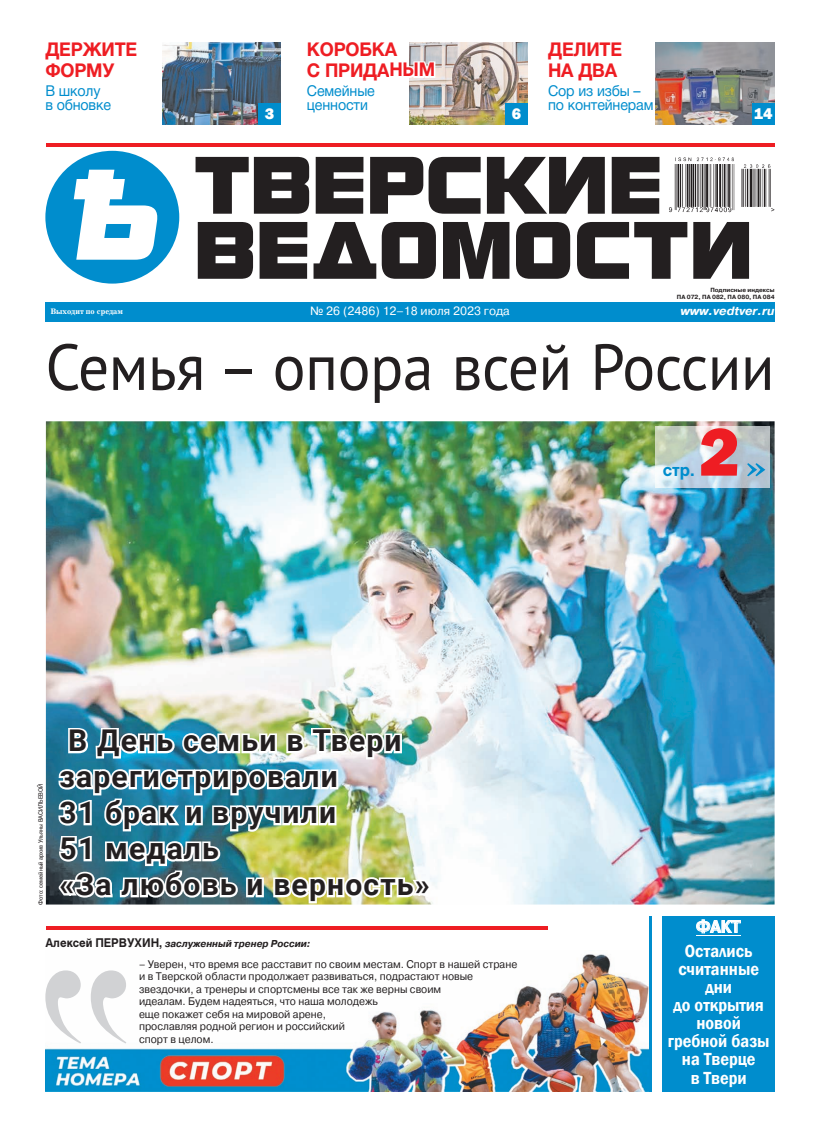
<style>
.page{position:relative;width:820px;height:1134px;background:#fff}
.page>*{position:absolute;margin:0;border:0;box-sizing:border-box;transform-origin:0 0}
.t1{font:800 70px "Franklin Gothic";color:#ee1d23}
.t2{font:65px "PT Sans";letter-spacing:-.01em;color:#231f20;scale:.95 1}
.t3{font:700 30px/36px "Roboto";letter-spacing:.04em;color:#231f20}
.t4{font:700 19px/20.4px "Helvetica Neue Cyr";letter-spacing:-.01em;color:#ee1d23;scale:.95 1}
.t5{font:600 18px/18.1px "Franklin Gothic";color:#fff;text-align:center;scale:.9 1}
.t6{font:700 17px "Pragmatica C";color:#fff;scale:.9 1}
.t7{font:700 17px "Cyrvetica";color:#008dcd}
.t8{font:800 16px "Franklin Gothic";color:#fff}
.t9{font:15px/14px "Helvetica Neue Cyr";letter-spacing:-.01em;color:#008dcd;scale:.95 1}
.t10{font:12px "Pragmatica C";color:#fff}
.t11{font:italic 700 12px "Pragmatica C";color:#fff}
.t12{font:11px/12.5px "Pragmatica C";color:#231f20;scale:.95 1}
.t13{font:italic 700 10px "Pragmatica C";color:#231f20;scale:.95 1}
.t14{font:700 8px "Excelsior Cyr";color:#fff;scale:.95 1}
.t15{font:700 6px/7px "Pragmatica C";color:#231f20;text-align:right}
.t16{font:6px "Cyrvetica";color:#231f20;scale:.95 1}
.s1{font-family:"Cyrvetica";font-style:normal;font-size:12px}
</style>
<div class="page">
<svg style="left:195px;top:157px;width:553px;height:122px;fill:#231f20"></svg>
<div style="left:45px;top:151px;width:134px;height:133px;background:#008dcd;border-radius:50%"></div>
<svg style="left:74px;top:170px;width:84px;height:90px"></svg>
<div style="left:45px;top:302px;width:729px;height:20px;background:#008dcd"></div>
<hr style="left:46px;top:144px;width:728px;height:3px;background:#ee1d23">
<img style="left:45px;top:954px;width:606px;height:138px">
<img style="left:410px;top:43px;width:117px;height:82px">
<img style="left:655px;top:43px;width:119px;height:82px">
<img style="left:162px;top:43px;width:118px;height:82px">
<img style="left:46px;top:421px;width:728px;height:483px">
<img style="left:668px;top:157px;width:106px;height:56px">
<svg style="left:45px;top:970px;width:81px;height:73px"></svg>
<hr style="left:46px;top:926px;width:501px;height:3px;background:#ee1d23">
<div style="left:662px;top:916px;width:112px;height:176px;background:#008dcd"></div>
<hr style="left:695px;top:935px;width:45px;height:1px;background:#fff">
<svg style="left:696px;top:919px;width:44px;height:14px"></svg>
<hr style="left:649px;top:916px;width:2px;height:175px;background:#008dcd">
<div style="left:751px;top:103px;width:23px;height:22px;background:#008dcd"></div>
<div style="left:505px;top:103px;width:22px;height:22px;background:#008dcd"></div>
<div style="left:258px;top:103px;width:23px;height:22px;background:#008dcd"></div>
<svg style="left:409px;top:48px;width:28px;height:34px"></svg>
<img style="left:55px;top:720px;width:377px;height:185px">
<img style="left:655px;top:426px;width:114px;height:61px">
<svg style="left:746px;top:463px;width:19px;height:13px"></svg>
<p class="t4" style="left:45px;top:41px;width:98px">ДЕРЖИТЕ<br>ФОРМУ</p>
<p class="t9" style="left:45px;top:85px;width:71px">В школу в обновке</p>
<p class="t4" style="left:307px;top:41px;width:136px">КОРОБКА<br>С ПРИДАНЫМ</p>
<p class="t9" style="left:307px;top:85px;width:73px">Семейные ценности</p>
<p class="t4" style="left:548px;top:41px;width:79px">ДЕЛИТЕ<br>НА ДВА</p>
<p class="t9" style="left:548px;top:85px;width:112px">Сор из избы – по контейнерам</p>
<p class="t8" style="left:265px;top:104px;width:11px">3</p>
<p class="t8" style="left:511px;top:104px;width:11px">6</p>
<p class="t8" style="left:753px;top:104px;width:20px">14</p>
<p class="t14" style="left:51px;top:308px;width:78px">Выходит по средам</p>
<p class="t10" style="left:310px;top:307px;width:201px">№ 26 (2486) 12–18 июля 2023 года</p>
<p class="t15" style="left:676px;top:287px;width:99px">Подписные индексы<br>ПА 072, ПА 082, ПА 080, ПА 084</p>
<p class="t11" style="left:680px;top:306px;width:96px">www.vedtver.ru</p>
<p class="t2" style="left:45px;top:344px;width:768px">Семья – опора всей России</p>
<p class="t16" style="left:38px;top:904px;width:129px;rotate:-90deg">Фото: семейный архив Ульяны ВАСИЛЬЕВОЙ</p>
<p class="t3" style="left:60px;top:723px;width:371px">В День семьи в Твери зарегистрировали<br>31 брак и вручили<br>51 медаль<br>«За любовь и верность»</p>
<p class="t13" style="left:45px;top:940px;width:280px"><span class="s1">Алексей ПЕРВУХИН,</span> заслуженный тренер России:</p>
<p class="t12" style="left:139px;top:959px;width:399px">– Уверен, что время все расставит по своим местам. Спорт в нашей стране и в Тверской области продолжает развиваться, подрастают новые звездочки, а тренеры и спортсмены все так же верны своим<br>идеалам. Будем надеяться, что наша молодежь<br>еще покажет себя на мировой арене,<br>прославляя родной регион и российский<br>спорт в целом.</p>
<p class="t1" style="left:698px;top:411px;width:43px">2</p>
<p class="t7" style="left:662px;top:463px;width:33px">стр.</p>
<p class="t6" style="left:695px;top:920px;width:51px">ФАКТ</p>
<p class="t5" style="left:667px;top:941px;width:115px">Остались считанные дни<br>до открытия новой гребной базы на Тверце<br>в Твери</p>
</div>
